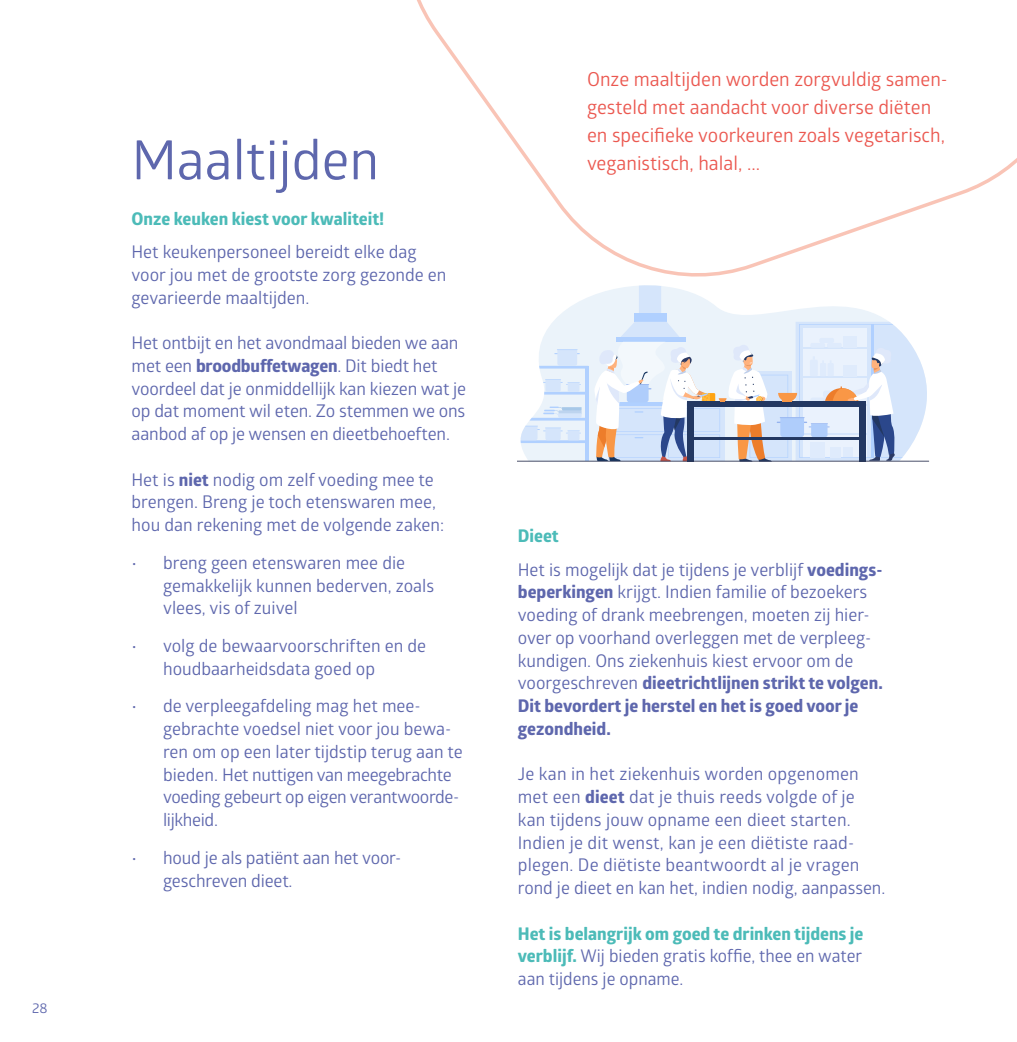
<style>
.page{position:relative;width:1017px;height:1042px;background:#fff}
.page>*{position:absolute;margin:0;border:0;box-sizing:border-box;transform-origin:0 0}
.t1{font:54.25px "Glober";color:#5e67ad}
.t2{font:19.25px/28px "Glober";color:#eb5850}
.t3{font:17.5px/22.8px "Glober";color:#5e67ad}
.t4{font:700 17.5px/22.8px "Globerx";color:#5e67ad}
.t5{font:700 17.5px "Globerx";color:#4cbbb8}
.t6{font:14px "Glober";color:#5e67ad}
.s1{font-family:"Globerx";font-weight:700}
.s2{font-family:"Glober";font-weight:400}
.s3{font-family:"Globerx";font-weight:700;color:#4cbbb8}
</style>
<div class="page">
<svg style="left:553px;top:290px;width:336px;height:32px;fill:#ebf3fa"></svg>
<svg style="left:639px;top:290px;width:22px;height:23px"></svg>
<div style="left:634px;top:313px;width:32px;height:9px;background:#b0d0ff"></div>
<svg style="left:518px;top:322px;width:411px;height:140px"></svg>
<svg style="left:417px;top:0;width:600px;height:290px"></svg>
<p class="t6" style="left:32px;top:998px;width:17px">28</p>
<h1 class="t1" style="left:132px;top:122px;width:249px">Maaltijden</h1>
<p class="t5" style="left:132px;top:206px;width:254px">Onze keuken kiest voor kwaliteit!</p>
<p class="t3" style="left:132px;top:240px;width:316px">Het keukenpersoneel bereidt elke dag voor jou met de grootste zorg gezonde en gevarieerde maaltijden.</p>
<p class="t3" style="left:132px;top:331px;width:336px">Het ontbijt en het avondmaal bieden we aan met een <span class="s1">broodbuffetwagen</span>. Dit biedt het voordeel dat je onmiddellijk kan kiezen wat je op dat moment wil eten. Zo stemmen we ons aanbod af op je wensen en dieetbehoeften.</p>
<p class="t3" style="left:132px;top:467px;width:314px">Het is <span class="s1">niet</span> nodig om zelf voeding mee te brengen. Breng je toch etenswaren mee, hou dan rekening met de volgende zaken:</p>
<p class="t3" style="left:163px;top:550px;width:273px;text-indent:-32px">• breng geen etenswaren mee die gemakkelijk kunnen bederven, zoals vlees, vis of zuivel</p>
<p class="t3" style="left:163px;top:634px;width:265px;text-indent:-32px">• volg de bewaarvoorschriften en de houdbaarheidsdata goed op</p>
<p class="t3" style="left:163px;top:694px;width:301px;text-indent:-32px">• de verpleegafdeling mag het mee&shy;gebrachte voedsel niet voor jou bewa&shy;ren om op een later tijdstip terug aan te bieden. Het nuttigen van meegebrachte voeding gebeurt op eigen verantwoorde&shy;lijkheid.</p>
<p class="t3" style="left:163px;top:845px;width:240px;text-indent:-32px">• houd je als patiënt aan het voor&shy;geschreven dieet.</p>
<p class="t2" style="left:587px;top:64px;width:362px">Onze maaltijden worden zorgvuldig samen&shy;gesteld met aandacht voor diverse diëten en specifieke voorkeuren zoals vegetarisch, veganistisch, halal, ...</p>
<p class="t5" style="left:518px;top:523px;width:42px">Dieet</p>
<p class="t3" style="left:518px;top:557px;width:366px">Het is mogelijk dat je tijdens je verblijf <span class="s1">voedings&shy;beperkingen</span> krijgt. Indien familie of bezoekers voeding of drank meebrengen, moeten zij hier&shy;over op voorhand overleggen met de verpleeg&shy;kundigen. Ons ziekenhuis kiest ervoor om de</p>
<p class="t4" style="left:518px;top:671px;width:366px"><span class="s2">voorgeschreven</span> dieetrichtlijnen strikt te volgen.<br>Dit bevordert je herstel en het is goed voor je gezondheid.</p>
<p class="t3" style="left:518px;top:762px;width:369px">Je kan in het ziekenhuis worden opgenomen met een <span class="s1">dieet</span> dat je thuis reeds volgde of je kan tijdens jouw opname een dieet starten.<br>Indien je dit wenst, kan je een diëtiste raad&shy;plegen. De diëtiste beantwoordt al je vragen rond je dieet en kan het, indien nodig, aanpassen.</p>
<p class="t5" style="left:518px;top:921px;width:347px">Het is belangrijk om goed te drinken tijdens je</p>
<p class="t3" style="left:518px;top:944px;width:346px"><span class="s3">verblijf.</span> Wij bieden gratis koffie, thee en water aan tijdens je opname.</p>
</div>
